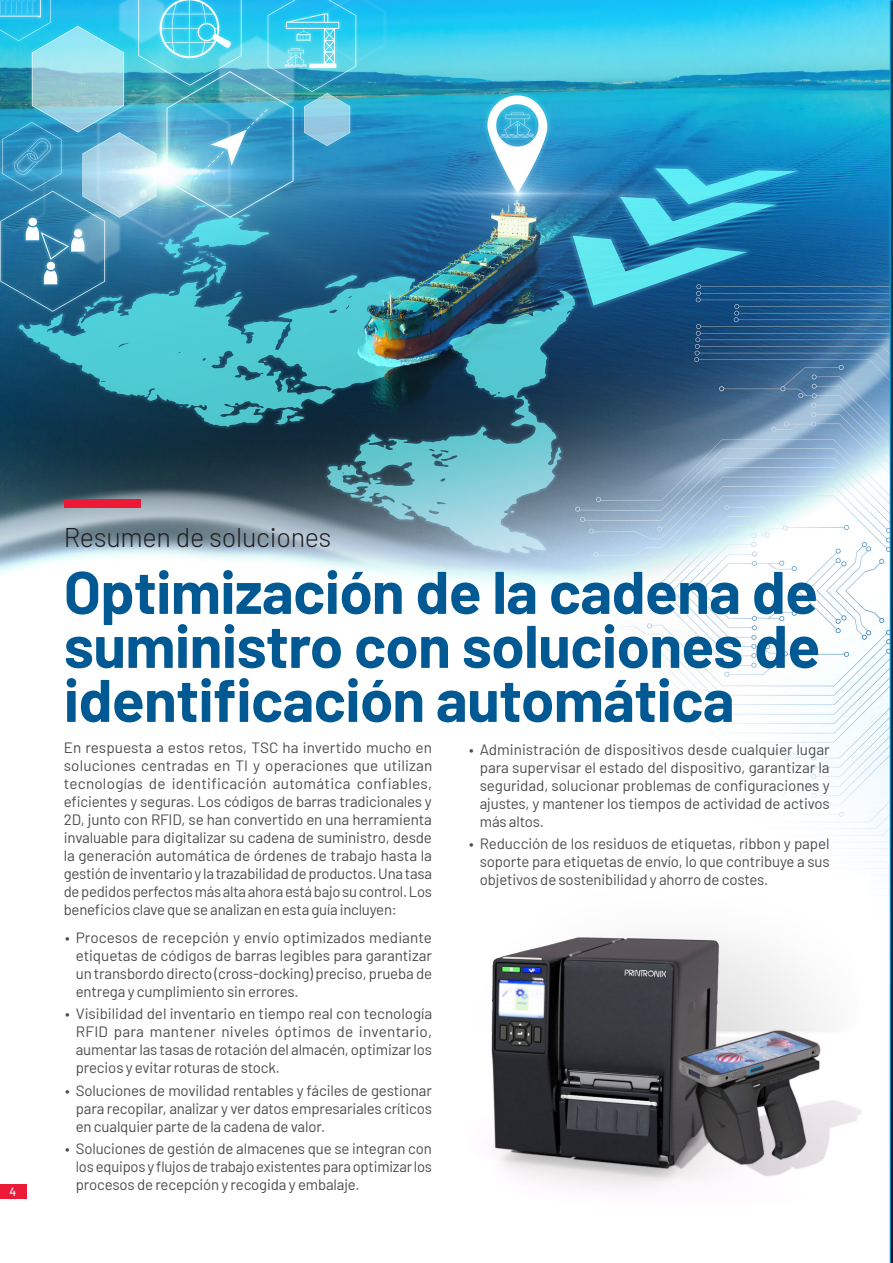
<style>
.page{position:relative;width:893px;height:1263px;background:#fff}
.page>*{position:absolute;margin:0;border:0;box-sizing:border-box;transform-origin:0 0}
.chapter_name{font:700 60px/54px "Barlow";letter-spacing:-.01em;color:#015993;text-align:justify}
.category{font:300 27px "Barlow";letter-spacing:-.01em;color:#231f20}
.content01{font:15px/18px "Barlow";letter-spacing:-.01em;color:#4b4c4d;text-align:justify}
.t1{font:500 12px "Barlow";color:#fff}
</style>
<div class="page">
<img style="left:0;top:0;width:890px;height:1263px">
<img style="left:468px;top:875px;width:402px;height:333px">
<svg style="left:890px;top:0;width:3px;height:1263px;background:#154861"></svg>
<div style="left:64px;top:500px;width:76px;height:8px;background:#ed1a37"></div>
<div style="left:0;top:1184px;width:26px;height:15px;background:#ed1a37"></div>
<p class="t1" style="left:10px;top:1183px;width:8px">4</p>
<p class="category" style="left:64px;top:518px;width:269px">Resumen de soluciones</p>
<p class="chapter_name" style="left:64px;top:561px;width:758px">Optimización de la cadena de suministro con soluciones de identificación automática</p>
<p class="content01" style="left:64px;top:737px;width:370px">En respuesta a estos retos, TSC ha invertido mucho en soluciones centradas en TI y operaciones que utilizan tecnologías de identificación automática confiables, eficientes y seguras. Los códigos de barras tradicionales y 2D, junto con RFID, se han convertido en una herramienta invaluable para digitalizar su cadena de suministro, desde la generación automática de órdenes de trabajo hasta la gestión de inventario y la trazabilidad de productos. Una tasa de pedidos perfectos más alta ahora está bajo su control. Los beneficios clave que se analizan en esta guía incluyen:</p>
<p class="content01" style="left:76px;top:927px;width:358px;text-indent:-10px">• Procesos de recepción y envío optimizados mediante etiquetas de códigos de barras legibles para garantizar un transbordo directo (cross-docking) preciso, prueba de entrega y cumplimiento sin errores.</p>
<p class="content01" style="left:76px;top:1004px;width:358px;text-indent:-10px">• Visibilidad del inventario en tiempo real con tecnología RFID para mantener niveles óptimos de inventario, aumentar las tasas de rotación del almacén, optimizar los precios y evitar roturas de stock.</p>
<p class="content01" style="left:76px;top:1080px;width:358px;text-indent:-10px">• Soluciones de movilidad rentables y fáciles de gestionar para recopilar, analizar y ver datos empresariales críticos en cualquier parte de la cadena de valor.</p>
<p class="content01" style="left:76px;top:1138px;width:358px;text-indent:-10px">• Soluciones de gestión de almacenes que se integran con los equipos y flujos de trabajo existentes para optimizar los procesos de recepción y recogida y embalaje.</p>
<p class="content01" style="left:480px;top:739px;width:351px;text-indent:-10px">• Administración de dispositivos desde cualquier lugar para supervisar el estado del dispositivo, garantizar la seguridad, solucionar problemas de configuraciones y ajustes, y mantener los tiempos de actividad de activos más altos.</p>
<p class="content01" style="left:480px;top:833px;width:351px;text-indent:-10px">• Reducción de los residuos de etiquetas, ribbon y papel soporte para etiquetas de envío, lo que contribuye a sus objetivos de sostenibilidad y ahorro de costes.</p>
</div>
